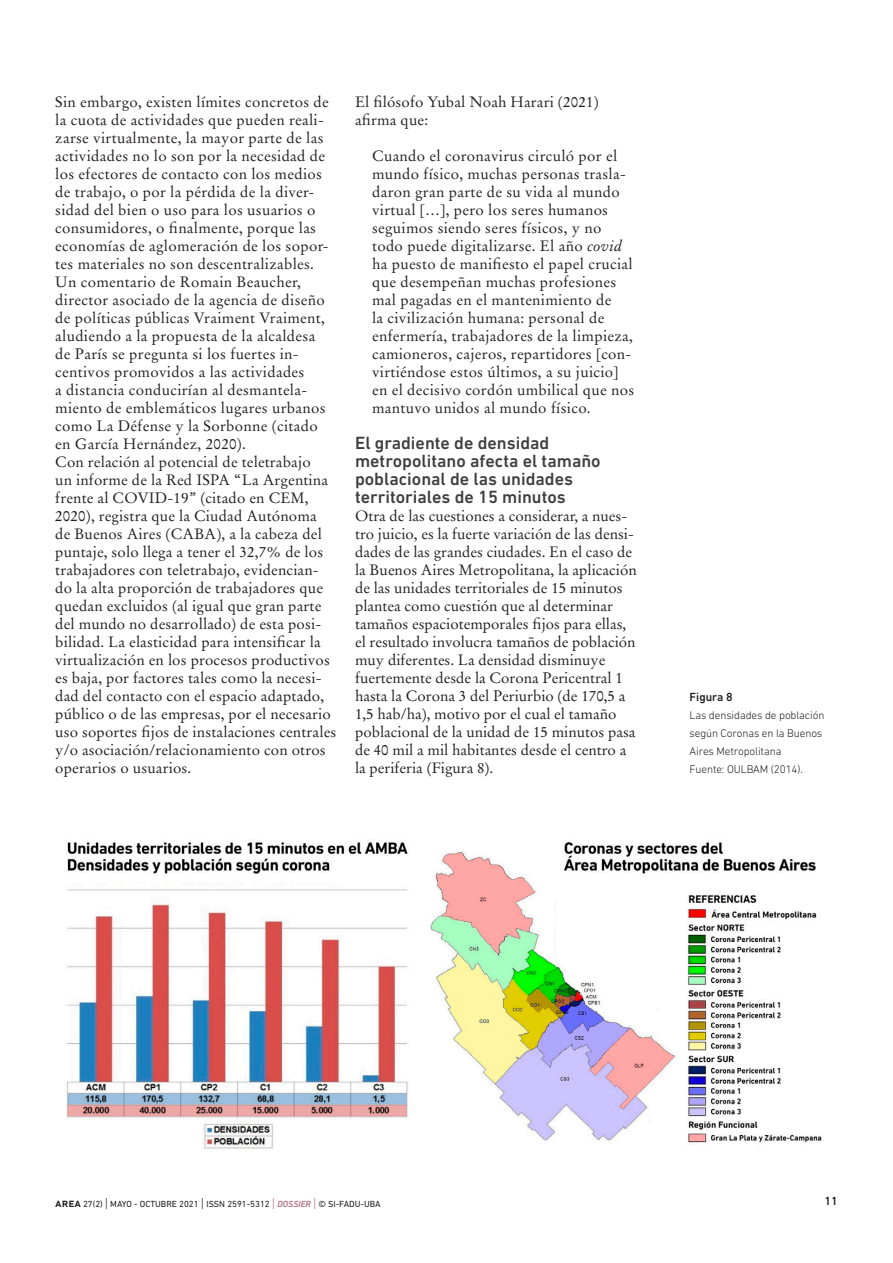
<style>
.page{position:relative;width:893px;height:1263px;background:#fff}
.page>*{position:absolute;margin:0;border:0;box-sizing:border-box;transform-origin:0 0}
._21__Subtitulo_2{font:500 18px/18px "DIN Next LT Pro";color:#3e3e3f}
._23__Texto_principal{font:15px/18px "Stempel Garamond LT Std";letter-spacing:.01em;color:#231f20}
._24__Cita{font:15px/18px "Stempel Garamond LT Std";letter-spacing:.02em;color:#231f20}
._32__Titulo_Figuras{font:500 12px "DIN Next LT Pro";color:#231f20}
._33__Epígrafe{font:300 11.25px/18px "DIN Next LT Pro";letter-spacing:-.01em;color:#231f20}
.t1{font:9px "DIN Next LT Pro";color:#231f20}
.s1{font-style:italic}
.s2{font-weight:500;font-size:12px}
.s3{font-weight:300;font-size:13.5px}
.s4{font-weight:300;font-size:13.5px;color:#ad6f7f}
.s5{font-weight:500;font-style:italic;color:#ad6f7f}
</style>
<div class="page">
<img style="left:66px;top:841px;width:756px;height:308px">
<p class="_23__Texto_principal" style="left:55px;top:93px;width:275px">Sin embargo, existen límites concretos de la cuota de actividades que pueden reali&shy;zarse virtualmente, la mayor parte de las actividades no lo son por la necesidad de los efectores de contacto con los medios de trabajo, o por la pérdida de la diver&shy;sidad del bien o uso para los usuarios o consumidores, o finalmente, porque las economías de aglomeración de los sopor&shy;tes materiales no son descentralizables.<br>Un comentario de Romain Beaucher, director asociado de la agencia de diseño de políticas públicas Vraiment Vraiment, aludiendo a la propuesta de la alcaldesa de París se pregunta si los fuertes in&shy;centivos promovidos a las actividades<br>a distancia conducirían al desmantela&shy;miento de emblemáticos lugares urbanos como La Défense y la Sorbonne (citado en García Hernández, 2020).</p>
<p class="_23__Texto_principal" style="left:55px;top:453px;width:283px">Con relación al potencial de teletrabajo<br>un informe de la Red ISPA “La Argentina frente al COVID-19” (citado en CEM, 2020), registra que la Ciudad Autónoma<br>de Buenos Aires (CABA), a la cabeza del puntaje, solo llega a tener el 32,7% de los trabajadores con teletrabajo, evidencian&shy;do la alta proporción de trabajadores que quedan excluidos (al igual que gran parte del mundo no desarrollado) de esta posi&shy;bilidad. La elasticidad para intensificar la virtualización en los procesos productivos es baja, por factores tales como la necesi&shy;dad del contacto con el espacio adaptado, público o de las empresas, por el necesario uso soportes fijos de instalaciones centrales y/o asociación/relacionamiento con otros operarios o usuarios.</p>
<p class="_23__Texto_principal" style="left:355px;top:93px;width:245px">El filósofo Yubal Noah Harari (2021) afirma que:</p>
<p class="_24__Cita" style="left:372px;top:147px;width:264px">Cuando el coronavirus circuló por el mundo físico, muchas personas trasla&shy;daron gran parte de su vida al mundo virtual […], pero los seres humanos seguimos siendo seres físicos, y no todo puede digitalizarse. El año <span class="s1">covid </span>ha puesto de manifiesto el papel crucial que desempeñan muchas profesiones mal pagadas en el mantenimiento de<br>la civilización humana: personal de enfermería, trabajadores de la limpieza, camioneros, cajeros, repartidores [con&shy;virtiéndose estos últimos, a su juicio] en el decisivo cordón umbilical que nos mantuvo unidos al mundo físico.</p>
<p class="_21__Subtitulo_2" style="left:355px;top:434px;width:247px">El gradiente de densidad metropolitano afecta el tamaño poblacional de las unidades territoriales de 15 minutos</p>
<p class="_23__Texto_principal" style="left:355px;top:507px;width:283px">Otra de las cuestiones a considerar, a nues&shy;tro juicio, es la fuerte variación de las densi&shy;dades de las grandes ciudades. En el caso de la Buenos Aires Metropolitana, la aplicación de las unidades territoriales de 15 minutos plantea como cuestión que al determinar tamaños espaciotemporales fijos para ellas, el resultado involucra tamaños de población muy diferentes. La densidad disminuye fuertemente desde la Corona Pericentral 1 hasta la Corona 3 del Periurbio (de 170,5 a 1,5 hab/ha), motivo por el cual el tamaño poblacional de la unidad de 15 minutos pasa de 40 mil a mil habitantes desde el centro a la periferia (Figura 8).</p>
<p class="_32__Titulo_Figuras" style="left:689px;top:690px;width:45px">Figura 8</p>
<p class="_33__Epígrafe" style="left:689px;top:706px;width:136px">Las densidades de población según Coronas en la Buenos<br>Aires Metropolitana</p>
<p class="_33__Epígrafe" style="left:689px;top:760px;width:115px">Fuente: OULBAM (2014).</p>
<p class="t1" style="left:55px;top:1198px;width:327px"><span class="s2">area</span> 27(2) <span class="s3">|</span> MAYO - OCTUBRE 2021 <span class="s3">|</span> ISSN 2591-5312 <span class="s4">|</span> <span class="s5">DOSSIER</span> <span class="s4">|</span> © SI-FADU-UBA</p>
<p class="_32__Titulo_Figuras" style="left:824px;top:1194px;width:15px">11</p>
</div>
